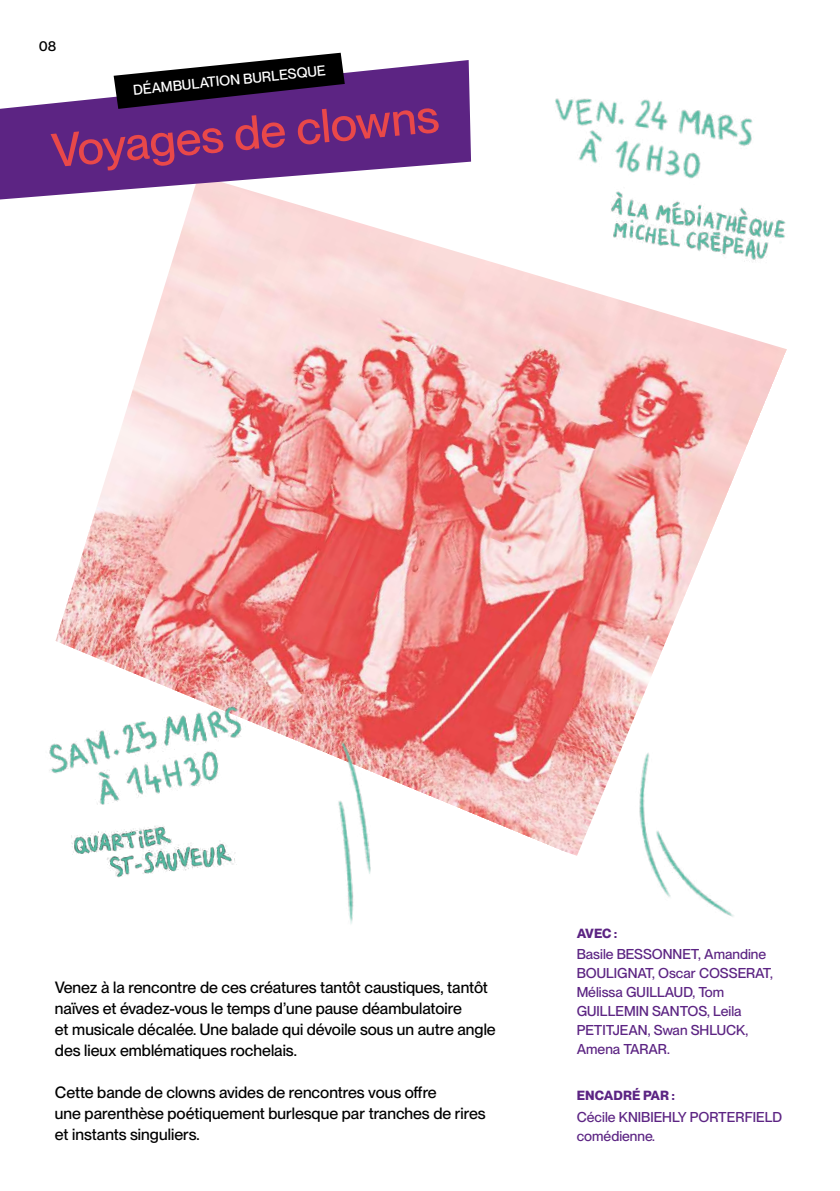
<style>
.page{position:relative;width:840px;height:1191px;background:#fff}
.page>*{position:absolute;margin:0;border:0;box-sizing:border-box;transform-origin:0 0}
.t1{font:500 46.6px "PP Neue Montreal";color:#e94849}
.t2{font:500 16px/21px "PP Neue Montreal";color:#000}
.t3{font:500 14px/19px "PP Neue Montreal";color:#5c2483}
.t4{font:500 14px "PP Neue Montreal";color:#fff}
.t5{font:500 14px "PP Neue Montreal";color:#000}
.t6{font:700 13px "PP Neue Montreal";letter-spacing:-.005em;color:#5c2483}
</style>
<div class="page">
<img style="left:181px;top:199px;width:212px;height:34px">
<svg style="left:0;top:60px;width:471px;height:139px;fill:#5c2483"></svg>
<svg style="left:114px;top:53px;width:230px;height:56px"></svg>
<img style="left:555px;top:98px;width:198px;height:80px">
<img style="left:49px;top:233px;width:738px;height:691px">
<img style="left:595px;top:178px;width:192px;height:128px">
<img style="left:51px;top:798px;width:221px;height:88px">
<p class="t5" style="left:39px;top:38px;width:19px">08</p>
<p class="t4" style="left:132px;top:82px;width:195px;rotate:-6deg">DÉAMBULATION BURLESQUE</p>
<h1 class="t1" style="left:49px;top:123px;width:390px;rotate:-5deg">Voyages de clowns</h1>
<p class="t6" style="left:576px;top:925px;width:42px">AVEC :</p>
<p class="t3" style="left:576px;top:945px;width:198px">Basile BESSONNET, Amandine<br>BOULIGNAT, Oscar COSSERAT,<br>Mélissa GUILLAUD, Tom<br>GUILLEMIN SANTOS, Leila<br>PETITJEAN, Swan SHLUCK,<br>Amena TARAR.</p>
<p class="t2" style="left:55px;top:977px;width:442px">Venez à la rencontre de ces créatures tantôt caustiques, tantôt naïves et évadez-vous le temps d’une pause déambulatoire<br>et musicale décalée. Une balade qui dévoile sous un autre angle des lieux emblématiques rochelais.</p>
<p class="t2" style="left:55px;top:1082px;width:432px">Cette bande de clowns avides de rencontres vous offre<br>une parenthèse poétiquement burlesque par tranches de rires et instants singuliers.</p>
<p class="t6" style="left:576px;top:1087px;width:99px">ENCADRÉ PAR :</p>
<p class="t3" style="left:576px;top:1107px;width:207px">Cécile KNIBIEHLY PORTERFIELD comédienne.</p>
</div>
